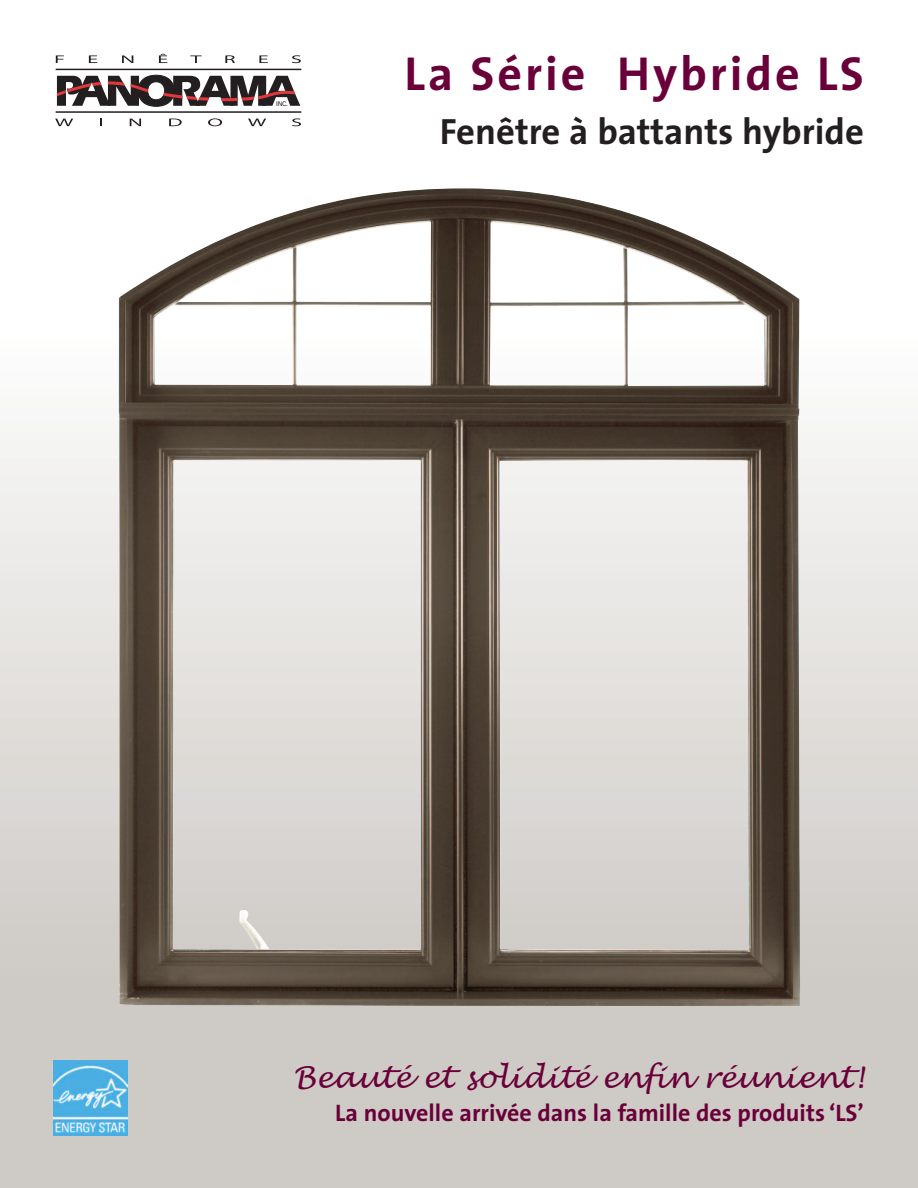
<style>
.page{position:relative;width:918px;height:1188px;background:#fff}
.page>*{position:absolute;margin:0;border:0;box-sizing:border-box;transform-origin:0 0}
.t1{font:700 48px "The Sans";letter-spacing:.06em;color:#6a0039}
.t2{font:700 36.75px "The Sans";color:#231f20}
.t3{font:italic 30px "Lucida Handwriting";color:#6a0039}
.t4{font:700 24px "The Sans";color:#6a0039}
.t5{font:6.3px "Univers";color:#231f20}
</style>
<div class="page">
<div style="left:0;top:972px;width:918px;height:216px;background:#cecac5"></div>
<div style="left:0;top:334px;width:918px;height:656px;background:linear-gradient(to bottom,#fdfdfd,#cdc9c4)"></div>
<svg style="left:56px;top:55px;width:8px;height:8px"></svg>
<svg style="left:89px;top:55px;width:8px;height:8px"></svg>
<svg style="left:122px;top:55px;width:11px;height:8px"></svg>
<svg style="left:159px;top:54px;width:8px;height:9px"></svg>
<svg style="left:190px;top:55px;width:12px;height:8px"></svg>
<svg style="left:225px;top:55px;width:10px;height:8px"></svg>
<svg style="left:259px;top:55px;width:9px;height:8px"></svg>
<svg style="left:292px;top:55px;width:9px;height:8px"></svg>
<svg style="left:55px;top:119px;width:18px;height:7px"></svg>
<svg style="left:100px;top:119px;width:2px;height:7px"></svg>
<svg style="left:130px;top:119px;width:11px;height:7px"></svg>
<svg style="left:169px;top:119px;width:13px;height:7px"></svg>
<svg style="left:208px;top:118px;width:14px;height:8px"></svg>
<svg style="left:248px;top:119px;width:18px;height:7px"></svg>
<svg style="left:292px;top:118px;width:9px;height:8px"></svg>
<hr style="left:56px;top:69px;width:245px;height:1px;background:#231f20">
<hr style="left:56px;top:111px;width:245px;height:2px;background:#231f20">
<svg style="left:57px;top:74px;width:243px;height:33px"></svg>
<img style="left:53px;top:1060px;width:74px;height:76px">
<img style="left:119px;top:188px;width:681px;height:818px">
<p class="t5" style="left:276px;top:101px;width:13px">INC.</p>
<h1 class="t1" style="left:405px;top:55px;width:461px">La Série Hybride LS</h1>
<h2 class="t2" style="left:440px;top:117px;width:426px">Fenêtre à battants hybride</h2>
<p class="t3" style="left:293px;top:1058px;width:572px">Beauté et solidité enfin réunient!</p>
<p class="t4" style="left:335px;top:1104px;width:530px">La nouvelle arrivée dans la famille des produits ‘LS’</p>
</div>
